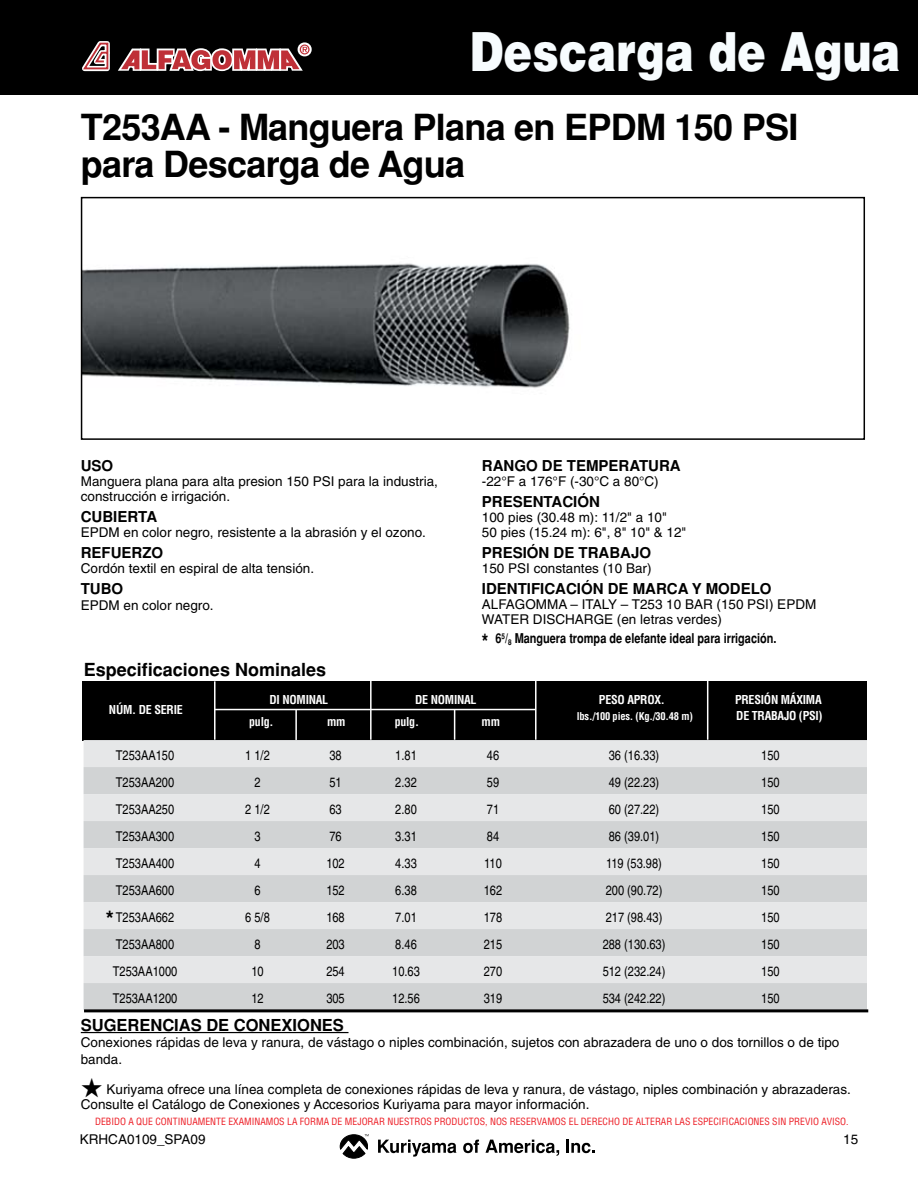
<style>
.page{position:relative;width:918px;height:1188px;background:#fff}
.page>*{position:absolute;margin:0;border:0;box-sizing:border-box;transform-origin:0 0}
.t1{font:900 54px "Helvetica";color:#f7fcfe;scale:.8 1}
.t2{font:900 54px "Helvetica";color:#fff;scale:.8 1}
.t3{font:700 36px/37.5px "Helvetica";letter-spacing:-.02em;color:#000}
.t4{font:700 21px "Helvetica";color:#000}
.t5{font:700 18px "Helvetica";color:#000}
.t6{font:700 16.5px "Helvetica";color:#000}
.t7{font:700 15px "Helvetica";color:#000}
.t8{font:13.5px/15px "Helvetica";color:#000}
.t9{font:condensed 13.5px "Helvetica";color:#000}
.t10{font:700 13.5px "Helvetica";color:#000;scale:.81 1}
.t11{font:700 condensed 12px "Helvetica";letter-spacing:-.02em;color:#fff}
.t12{font:700 condensed 10.5px "Helvetica";letter-spacing:-.02em;color:#fff}
.t13{font:condensed 9.75px "Helvetica";color:#ed1c24}
.s1{font-size:21px}
</style>
<div class="page">
<div style="left:0;top:0;width:918px;height:94px;background:#000"></div>
<div style="left:298px;top:42px;width:14px;height:14px;border:8px solid #fff;border-radius:50%"></div>
<svg style="left:82px;top:41px;width:228px;height:30px"></svg>
<svg style="left:340px;top:1134px;width:29px;height:25px"></svg>
<svg style="left:378px;top:1140px;width:78px;height:17px"></svg>
<svg style="left:463px;top:1140px;width:16px;height:13px"></svg>
<svg style="left:486px;top:1140px;width:73px;height:16px"></svg>
<svg style="left:566px;top:1140px;width:29px;height:13px"></svg>
<img style="left:84px;top:263px;width:486px;height:125px">
<hr style="left:81px;top:1032px;width:268px;height:1px;background:#000">
<div style="left:83px;top:681px;width:784px;height:60px;background:#000"></div>
<div style="left:84px;top:740px;width:783px;height:27px;background:#e6e7e8"></div>
<div style="left:84px;top:767px;width:783px;height:27px;background:#d1d3d4"></div>
<div style="left:84px;top:794px;width:783px;height:27px;background:#e6e7e8"></div>
<div style="left:84px;top:821px;width:783px;height:27px;background:#d1d3d4"></div>
<div style="left:84px;top:848px;width:783px;height:27px;background:#e6e7e8"></div>
<div style="left:84px;top:875px;width:783px;height:27px;background:#d1d3d4"></div>
<div style="left:84px;top:902px;width:783px;height:27px;background:#e6e7e8"></div>
<div style="left:84px;top:929px;width:783px;height:27px;background:#d1d3d4"></div>
<div style="left:84px;top:956px;width:783px;height:27px;background:#e6e7e8"></div>
<div style="left:84px;top:983px;width:783px;height:27px;background:#d1d3d4"></div>
<hr style="left:214px;top:681px;width:2px;height:59px;background:#fff">
<hr style="left:370px;top:674px;width:2px;height:66px;background:#fff">
<hr style="left:535px;top:674px;width:2px;height:66px;background:#fff">
<hr style="left:707px;top:674px;width:1px;height:66px;background:#fff">
<hr style="left:214px;top:709px;width:322px;height:1px;background:#fff">
<hr style="left:295px;top:710px;width:2px;height:30px;background:#fff">
<hr style="left:454px;top:709px;width:1px;height:31px;background:#fff">
<hr style="left:84px;top:1009px;width:784px;height:3px;background:#000">
<div style="left:81px;top:197px;width:784px;height:243px;border:2px solid #000"></div>
<h1 class="t2" style="left:476px;top:16px;width:489px">Water Dischar e</h1>
<h1 class="t1" style="left:470px;top:16px;width:540px">Descarga de Agua</h1>
<h2 class="t3" style="left:81px;top:108px;width:719px">T253AA - Manguera Plana en EPDM 150 PSI para Descarga de Agua</h2>
<p class="t7" style="left:81px;top:457px;width:34px">USO</p>
<p class="t8" style="left:81px;top:473px;width:359px">Manguera plana para alta presion 150 PSI para la industria, construcción e irrigación.</p>
<p class="t7" style="left:81px;top:508px;width:78px">CUBIERTA</p>
<p class="t8" style="left:81px;top:524px;width:347px">EPDM en color negro, resistente a la abrasión y el ozono.</p>
<p class="t7" style="left:81px;top:544px;width:84px">REFUERZO</p>
<p class="t8" style="left:81px;top:560px;width:235px">Cordón textil en espiral de alta tensión.</p>
<p class="t7" style="left:81px;top:580px;width:44px">TUBO</p>
<p class="t8" style="left:81px;top:598px;width:134px">EPDM en color negro.</p>
<p class="t7" style="left:482px;top:457px;width:200px">RANGO DE TEMPERATURA</p>
<p class="t8" style="left:482px;top:473px;width:178px">-22°F a 176°F (-30°C a 80°C)</p>
<p class="t7" style="left:482px;top:493px;width:120px">PRESENTACIÓN</p>
<p class="t8" style="left:482px;top:509px;width:206px">100 pies (30.48 m): 11/2" a 10"<br>50 pies (15.24 m): 6", 8" 10" &amp; 12"</p>
<p class="t7" style="left:482px;top:544px;width:171px">PRESIÓN DE TRABAJO</p>
<p class="t8" style="left:482px;top:560px;width:171px">150 PSI constantes (10 Bar)</p>
<p class="t7" style="left:482px;top:580px;width:291px">IDENTIFICACIÓN DE MARCA Y MODELO</p>
<p class="t8" style="left:482px;top:596px;width:336px">ALFAGOMMA – ITALY – T253 10 Bar (150 PSI) EPDM<br>WATER DISCHARGE (en letras verdes)</p>
<p class="t10" style="left:482px;top:631px;width:365px"><span class="s1">*</span> 6<sup>5</sup>/<sub>8</sub> Manguera trompa de elefante ideal para irrigación.</p>
<h3 class="t5" style="left:84px;top:659px;width:244px">Especificaciones Nominales</h3>
<p class="t11" style="left:109px;top:703px;width:75px">NÚM. DE SERIE</p>
<p class="t11" style="left:269px;top:692px;width:60px">DI NOMINAL</p>
<p class="t11" style="left:415px;top:692px;width:63px">DE NOMINAL</p>
<p class="t11" style="left:599px;top:692px;width:67px">PESO APROX.</p>
<p class="t11" style="left:735px;top:692px;width:88px">PRESIÓN MÁXIMA</p>
<p class="t11" style="left:249px;top:715px;width:26px">pulg.</p>
<p class="t11" style="left:327px;top:715px;width:20px">mm</p>
<p class="t11" style="left:395px;top:715px;width:26px">pulg.</p>
<p class="t11" style="left:482px;top:715px;width:20px">mm</p>
<p class="t12" style="left:577px;top:710px;width:117px">lbs./100 pies. (Kg./30.48 m)</p>
<p class="t11" style="left:736px;top:709px;width:88px">DE TRABAJO (PSI)</p>
<p class="t9" style="left:116px;top:747px;width:60px">T253AA150</p>
<p class="t9" style="left:245px;top:747px;width:26px">1 1/2</p>
<p class="t9" style="left:329px;top:747px;width:14px">38</p>
<p class="t9" style="left:395px;top:747px;width:23px">1.81</p>
<p class="t9" style="left:487px;top:747px;width:14px">46</p>
<p class="t9" style="left:609px;top:747px;width:52px">36 (16.33)</p>
<p class="t9" style="left:761px;top:747px;width:20px">150</p>
<p class="t9" style="left:116px;top:774px;width:60px">T253AA200</p>
<p class="t9" style="left:254px;top:774px;width:8px">2</p>
<p class="t9" style="left:329px;top:774px;width:14px">51</p>
<p class="t9" style="left:395px;top:774px;width:23px">2.32</p>
<p class="t9" style="left:487px;top:774px;width:14px">59</p>
<p class="t9" style="left:609px;top:774px;width:52px">49 (22.23)</p>
<p class="t9" style="left:761px;top:774px;width:20px">150</p>
<p class="t9" style="left:116px;top:801px;width:60px">T253AA250</p>
<p class="t9" style="left:245px;top:801px;width:26px">2 1/2</p>
<p class="t9" style="left:329px;top:801px;width:14px">63</p>
<p class="t9" style="left:395px;top:801px;width:23px">2.80</p>
<p class="t9" style="left:487px;top:801px;width:14px">71</p>
<p class="t9" style="left:609px;top:801px;width:52px">60 (27.22)</p>
<p class="t9" style="left:761px;top:801px;width:20px">150</p>
<p class="t9" style="left:116px;top:828px;width:60px">T253AA300</p>
<p class="t9" style="left:254px;top:828px;width:8px">3</p>
<p class="t9" style="left:329px;top:828px;width:14px">76</p>
<p class="t9" style="left:395px;top:828px;width:23px">3.31</p>
<p class="t9" style="left:487px;top:828px;width:14px">84</p>
<p class="t9" style="left:609px;top:828px;width:52px">86 (39.01)</p>
<p class="t9" style="left:761px;top:828px;width:20px">150</p>
<p class="t9" style="left:116px;top:855px;width:60px">T253AA400</p>
<p class="t9" style="left:254px;top:855px;width:8px">4</p>
<p class="t9" style="left:326px;top:855px;width:20px">102</p>
<p class="t9" style="left:395px;top:855px;width:23px">4.33</p>
<p class="t9" style="left:484px;top:855px;width:19px">110</p>
<p class="t9" style="left:606px;top:855px;width:57px">119 (53.98)</p>
<p class="t9" style="left:761px;top:855px;width:20px">150</p>
<p class="t9" style="left:116px;top:882px;width:60px">T253AA600</p>
<p class="t9" style="left:254px;top:882px;width:8px">6</p>
<p class="t9" style="left:326px;top:882px;width:20px">152</p>
<p class="t9" style="left:395px;top:882px;width:23px">6.38</p>
<p class="t9" style="left:484px;top:882px;width:20px">162</p>
<p class="t9" style="left:606px;top:882px;width:58px">200 (90.72)</p>
<p class="t9" style="left:761px;top:882px;width:20px">150</p>
<p class="t9" style="left:116px;top:909px;width:60px">T253AA662</p>
<p class="t9" style="left:245px;top:909px;width:26px">6 5/8</p>
<p class="t9" style="left:326px;top:909px;width:20px">168</p>
<p class="t9" style="left:395px;top:909px;width:23px">7.01</p>
<p class="t9" style="left:484px;top:909px;width:20px">178</p>
<p class="t9" style="left:606px;top:909px;width:58px">217 (98.43)</p>
<p class="t9" style="left:761px;top:909px;width:20px">150</p>
<p class="t9" style="left:116px;top:936px;width:60px">T253AA800</p>
<p class="t9" style="left:254px;top:936px;width:8px">8</p>
<p class="t9" style="left:326px;top:936px;width:20px">203</p>
<p class="t9" style="left:395px;top:936px;width:23px">8.46</p>
<p class="t9" style="left:484px;top:936px;width:20px">215</p>
<p class="t9" style="left:603px;top:936px;width:64px">288 (130.63)</p>
<p class="t9" style="left:761px;top:936px;width:20px">150</p>
<p class="t9" style="left:113px;top:963px;width:66px">T253AA1000</p>
<p class="t9" style="left:251px;top:963px;width:14px">10</p>
<p class="t9" style="left:326px;top:963px;width:20px">254</p>
<p class="t9" style="left:392px;top:963px;width:29px">10.63</p>
<p class="t9" style="left:484px;top:963px;width:20px">270</p>
<p class="t9" style="left:603px;top:963px;width:64px">512 (232.24)</p>
<p class="t9" style="left:761px;top:963px;width:20px">150</p>
<p class="t9" style="left:113px;top:990px;width:66px">T253AA1200</p>
<p class="t9" style="left:251px;top:990px;width:14px">12</p>
<p class="t9" style="left:326px;top:990px;width:20px">305</p>
<p class="t9" style="left:392px;top:990px;width:29px">12.56</p>
<p class="t9" style="left:484px;top:990px;width:20px">319</p>
<p class="t9" style="left:603px;top:990px;width:64px">534 (242.22)</p>
<p class="t9" style="left:761px;top:990px;width:20px">150</p>
<h3 class="t4" style="left:106px;top:906px;width:10px">*</h3>
<p class="t6" style="left:81px;top:1015px;width:265px">SUGERENCIAS DE CONEXIONES</p>
<p class="t8" style="left:81px;top:1034px;width:760px;line-height:16.5px">Conexiones rápidas de leva y ranura, de vástago o niples combinación, sujetos con abrazadera de uno o dos tornillos o de tipo banda.</p>
<p class="t8" style="left:81px;top:1082px;width:772px">★ Kuriyama ofrece una línea completa de conexiones rápidas de leva y ranura, de vástago, niples combinación y abrazaderas.<br>Consulte el Catálogo de Conexiones y Accesorios Kuriyama para mayor información.</p>
<p class="t13" style="left:95px;top:1115px;width:755px">DEBIDO A QUE CONTINUAMENTE EXAMINAMOS LA FORMA DE MEJORAR NUESTROS PRODUCTOS, NOS RESERVAMOS EL DERECHO DE ALTERAR LAS ESPECIFICACIONES SIN PREVIO AVISO.</p>
<p class="t8" style="left:80px;top:1132px;width:127px">KRHCA0109_SPA09</p>
<p class="t8" style="left:843px;top:1132px;width:17px">15</p>
</div>
